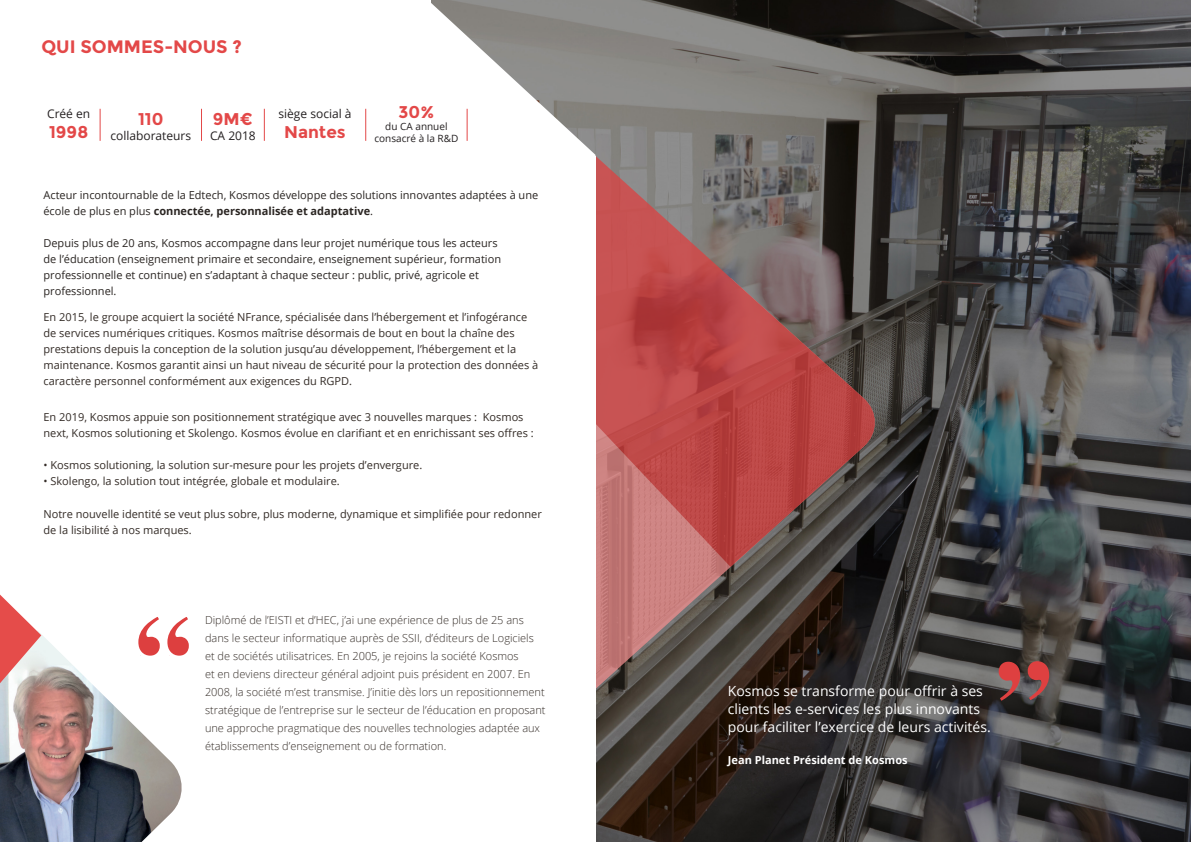
<style>
.page{position:relative;width:1191px;height:842px;background:#fff}
.page>*{position:absolute;margin:0;border:0;box-sizing:border-box;transform-origin:0 0}
.t1{font:700 18px "Montserrat";color:#e34848}
.t2{font:700 17px "Montserrat";color:#e34848}
.t3{font:14px/18px "Open Sans";color:#fff}
.t4{font:12px "Open Sans";color:#231f20}
.t5{font:11px/16px "Open Sans";color:#342c27}
.t6{font:300 11px/18px "Open Sans";color:#342c27}
.t7{font:11px/16px "Open Sans";color:#2a2522}
.t8{font:700 11px "Open Sans";color:#fff}
.t9{font:10px "Open Sans";color:#231f20}
.s1{font-weight:700}
</style>
<div class="page">
<img style="left:875px;top:1px;width:316px;height:841px">
<svg style="left:596px;top:567px;width:279px;height:275px;background:#473934"></svg>
<svg style="left:596px;top:0;width:279px;height:567px;background:#905c5a"></svg>
<svg style="left:99px;top:0;width:497px;height:156px"></svg>
<img style="left:0;top:634px;width:182px;height:208px">
<svg style="left:138px;top:617px;width:51px;height:39px"></svg>
<svg style="left:998px;top:661px;width:51px;height:39px;background:#8e4646"></svg>
<svg style="left:0;top:595px;width:41px;height:88px"></svg>
<hr style="left:100px;top:109px;width:1px;height:32px;background:#e34848">
<hr style="left:201px;top:109px;width:1px;height:32px;background:#e34848">
<hr style="left:264px;top:109px;width:1px;height:32px;background:#e34848">
<hr style="left:365px;top:109px;width:1px;height:32px;background:#e34848">
<hr style="left:466px;top:109px;width:1px;height:32px;background:#e34848">
<p class="t1" style="left:41px;top:36px;width:202px">QUI SOMMES-NOUS ?</p>
<p class="t4" style="left:47px;top:105px;width:45px">Créé en</p>
<p class="t2" style="left:49px;top:122px;width:41px">1998</p>
<p class="t2" style="left:138px;top:109px;width:27px">110</p>
<p class="t4" style="left:110px;top:127px;width:82px">collaborateurs</p>
<p class="t2" style="left:213px;top:109px;width:41px">9M€</p>
<p class="t4" style="left:210px;top:127px;width:47px">CA 2018</p>
<p class="t4" style="left:278px;top:105px;width:75px">siège social à</p>
<p class="t2" style="left:284px;top:122px;width:63px">Nantes</p>
<p class="t2" style="left:398px;top:102px;width:37px">30%</p>
<p class="t9" style="left:385px;top:120px;width:64px">du CA annuel</p>
<p class="t9" style="left:374px;top:132px;width:85px">consacré à la R&amp;D</p>
<p class="t7" style="left:43px;top:187px;width:496px">Acteur incontournable de la Edtech, Kosmos développe des solutions innovantes adaptées à une école de plus en plus <span class="s1">connectée, personnalisée et adaptative</span>.</p>
<p class="t7" style="left:43px;top:235px;width:459px">Depuis plus de 20 ans, Kosmos accompagne dans leur projet numérique tous les acteurs de l’éducation (enseignement primaire et secondaire, enseignement supérieur, formation professionnelle et continue) en s’adaptant à chaque secteur : public, privé, agricole et professionnel.</p>
<p class="t5" style="left:43px;top:309px;width:496px">En 2015, le groupe acquiert la société NFrance, spécialisée dans l’hébergement et l’infogérance de services numériques critiques. Kosmos maîtrise désormais de bout en bout la chaîne des prestations depuis la conception de la solution jusqu’au développement, l’hébergement et la maintenance. Kosmos garantit ainsi un haut niveau de sécurité pour la protection des données à caractère personnel conformément aux exigences du RGPD.</p>
<p class="t5" style="left:43px;top:409px;width:492px">En 2019, Kosmos appuie son positionnement stratégique avec 3 nouvelles marques : Kosmos next, Kosmos solutioning et Skolengo. Kosmos évolue en clarifiant et en enrichissant ses offres :</p>
<p class="t5" style="left:43px;top:457px;width:380px">• Kosmos solutioning, la solution sur-mesure pour les projets d’envergure.</p>
<p class="t5" style="left:43px;top:473px;width:298px">• Skolengo, la solution tout intégrée, globale et modulaire.</p>
<p class="t5" style="left:43px;top:505px;width:500px">Notre nouvelle identité se veut plus sobre, plus moderne, dynamique et simplifiée pour redonner de la lisibilité à nos marques.</p>
<p class="t6" style="left:205px;top:611px;width:342px">Diplômé de l’EISTI et d’HEC, j’ai une expérience de plus de 25 ans dans le secteur informatique auprès de SSII, d’éditeurs de Logiciels et de sociétés utilisatrices. En 2005, je rejoins la société Kosmos<br>et en deviens directeur général adjoint puis président en 2007. En 2008, la société m’est transmise. J’initie dès lors un repositionnement stratégique de l’entreprise sur le secteur de l’éducation en proposant une approche pragmatique des nouvelles technologies adaptée aux établissements d’enseignement ou de formation.</p>
<p class="t3" style="left:728px;top:681px;width:264px">Kosmos se transforme pour offrir à ses clients les e-services les plus innovants pour faciliter l’exercice de leurs activités.</p>
<p class="t8" style="left:728px;top:752px;width:181px">Jean Planet Président de Kosmos</p>
</div>
